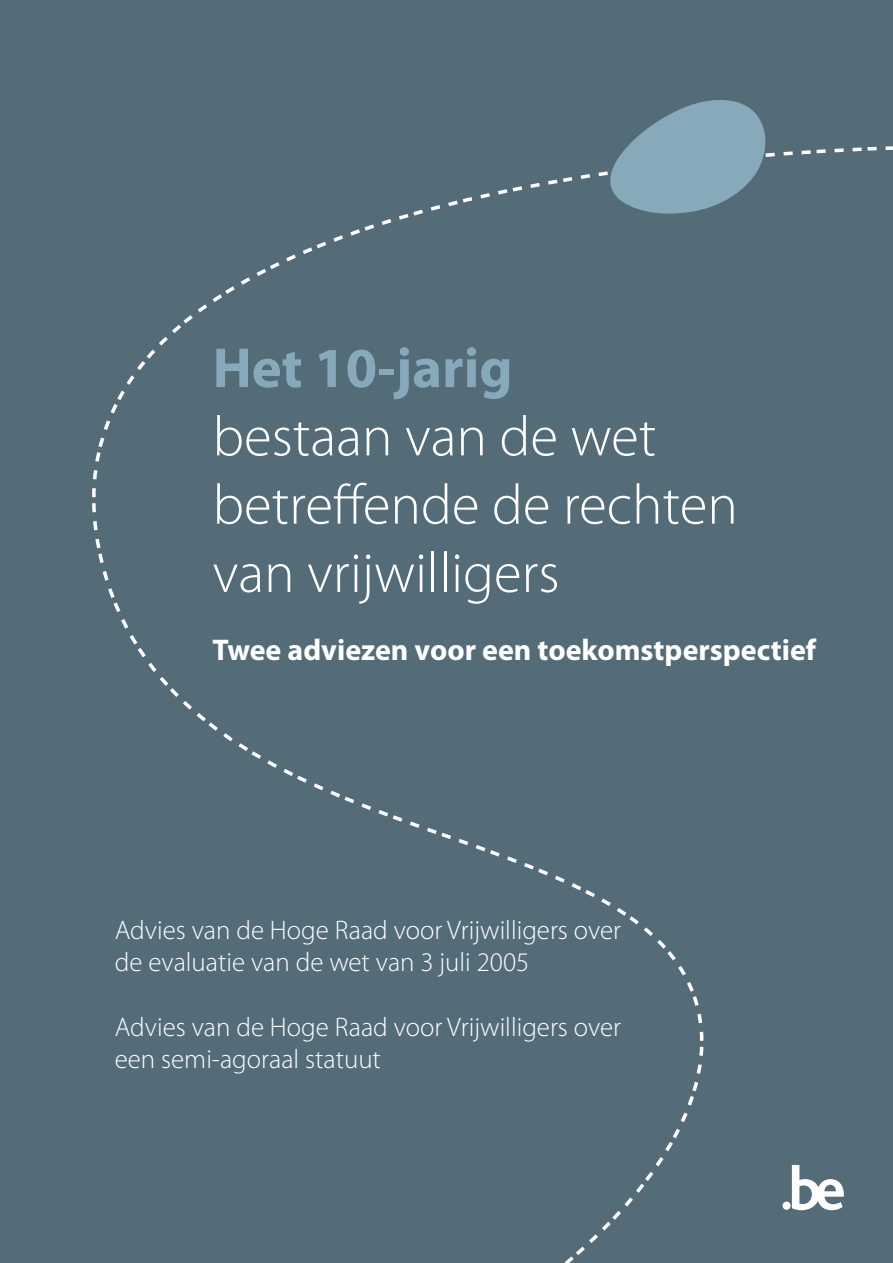
<style>
.page{position:relative;width:893px;height:1263px;background:#fff}
.page>*{position:absolute;margin:0;border:0;box-sizing:border-box;transform-origin:0 0}
.t1{font:300 56.85px/68.2px "Myriad Pro";color:#fff}
.t2{font:700 56.85px "Myriad Pro";color:#87aabb}
.t3{font:700 30px "Myriad Pro";color:#fff}
.t4{font:300 26.85px/32.2px "Myriad Pro";color:#fff}
</style>
<div class="page">
<svg style="left:792px;top:1165px;width:52px;height:45px"></svg>
<div style="left:0;top:1164px;width:760px;height:99px;background:#546c78"></div>
<div style="left:0;top:0;width:893px;height:1164px;background:#546c78"></div>
<svg style="left:609px;top:96px;width:161px;height:120px;background:#7695a5"></svg>
<h1 class="t2" style="left:213px;top:331px;width:301px">Het 10-jarig</h1>
<h1 class="t1" style="left:213px;top:402px;width:527px">bestaan van de wet betreffende de rechten van vrijwilligers</h1>
<p class="t3" style="left:213px;top:631px;width:605px">Twee adviezen voor een toekomstperspectief</p>
<p class="t4" style="left:115px;top:914px;width:508px">Advies van de Hoge Raad voor Vrijwilligers over de evaluatie van de wet van 3 juli 2005</p>
<p class="t4" style="left:115px;top:1010px;width:508px">Advies van de Hoge Raad voor Vrijwilligers over een semi-agoraal statuut</p>
</div>
